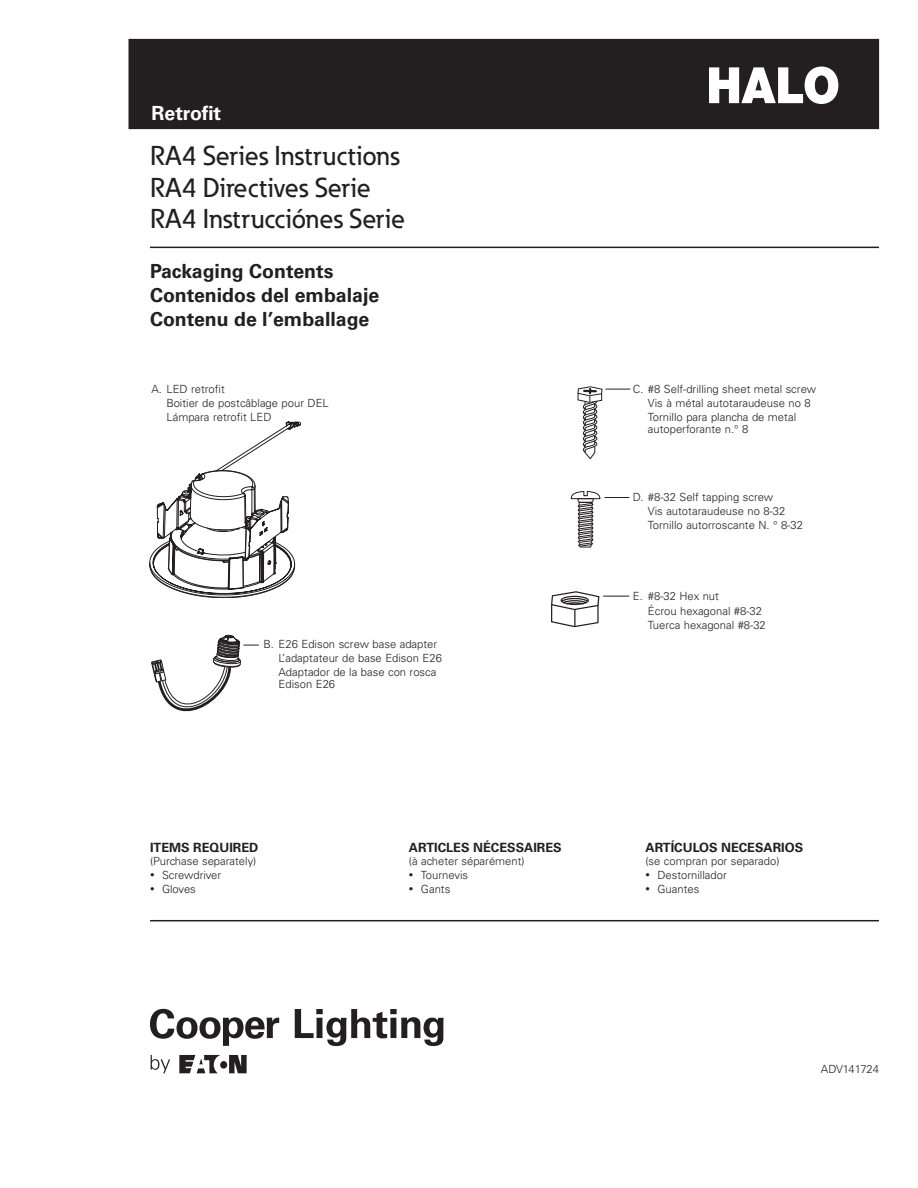
<style>
.page{position:relative;width:918px;height:1188px;background:#fff}
.page>*{position:absolute;margin:0;border:0;box-sizing:border-box;transform-origin:0 0}
.t1{font:500 27px/31.5px "Eaton";letter-spacing:.01em;color:#231f20}
.t2{font:700 19.5px/24px "Univers LT Std";color:#231f20}
.t3{font:700 19.5px "Univers LT Std";color:#fff}
.t4{font:700 12.75px "Univers LT Std";color:#231f20}
._02_Body__7_5_pt{font:300 11.25px/12px "Univers LT Std";color:#231f20}
.s1{font-size:9px}
</style>
<div class="page">
<svg style="left:179px;top:1055px;width:68px;height:18px"></svg>
<svg style="left:151px;top:1055px;width:19px;height:18px"></svg>
<svg style="left:295px;top:1009px;width:149px;height:37px"></svg>
<svg style="left:150px;top:1009px;width:129px;height:37px"></svg>
<div style="left:129px;top:39px;width:750px;height:90px;background:#231f20"></div>
<svg style="left:709px;top:67px;width:129px;height:37px"></svg>
<hr style="left:150px;top:920px;width:729px;height:1px;background:#231f20">
<hr style="left:150px;top:247px;width:729px;height:1px;background:#231f20">
<svg style="left:578px;top:386px;width:52px;height:73px"></svg>
<svg style="left:571px;top:491px;width:58px;height:56px"></svg>
<svg style="left:551px;top:591px;width:78px;height:36px"></svg>
<svg style="left:151px;top:635px;width:108px;height:77px"></svg>
<svg style="left:150px;top:422px;width:151px;height:176px"></svg>
<h2 class="t3" style="left:152px;top:101px;width:71px">Retrofit</h2>
<h1 class="t1" style="left:150px;top:140px;width:257px">RA4 Series Instructions<br>RA4 Directives Serie<br>RA4 Instrucciónes Serie</h1>
<h2 class="t2" style="left:150px;top:260px;width:231px">Packaging Contents<br>Contenidos del embalaje<br>Contenu de l’emballage</h2>
<p class="_02_Body__7_5_pt" style="left:151px;top:383px;width:75px">A. LED retrofit</p>
<p class="_02_Body__7_5_pt" style="left:166px;top:397px;width:164px">Boitier de postcâblage pour DEL</p>
<p class="_02_Body__7_5_pt" style="left:166px;top:411px;width:107px">Lámpara retrofit LED</p>
<p class="_02_Body__7_5_pt" style="left:264px;top:638px;width:175px">B. E26 Edison screw base adapter</p>
<p class="_02_Body__7_5_pt" style="left:279px;top:652px;width:165px">L’adaptateur de base Edison E26</p>
<p class="_02_Body__7_5_pt" style="left:279px;top:666px;width:159px">Adaptador de la base con rosca<br>Edison E26</p>
<p class="t4" style="left:150px;top:840px;width:110px">ITEMS REQUIRED</p>
<p class="_02_Body__7_5_pt" style="left:150px;top:855px;width:108px">(Purchase separately)</p>
<p class="_02_Body__7_5_pt" style="left:150px;top:869px;width:73px"><span class="s1">•</span> Screwdriver</p>
<p class="_02_Body__7_5_pt" style="left:150px;top:883px;width:47px"><span class="s1">•</span> Gloves</p>
<p class="t4" style="left:409px;top:840px;width:154px">ARTICLES NÉCESSAIRES</p>
<p class="_02_Body__7_5_pt" style="left:409px;top:855px;width:117px">(à acheter séparément)</p>
<p class="_02_Body__7_5_pt" style="left:409px;top:869px;width:61px"><span class="s1">•</span> Tournevis</p>
<p class="_02_Body__7_5_pt" style="left:409px;top:883px;width:43px"><span class="s1">•</span> Gants</p>
<p class="_02_Body__7_5_pt" style="left:633px;top:383px;width:185px">C. #8 Self-drilling sheet metal screw</p>
<p class="_02_Body__7_5_pt" style="left:648px;top:397px;width:164px">Vis à métal autotaraudeuse no 8</p>
<p class="_02_Body__7_5_pt" style="left:648px;top:411px;width:150px">Tornillo para plancha de metal autoperforante n.° 8</p>
<p class="_02_Body__7_5_pt" style="left:633px;top:491px;width:142px">D. #8-32 Self tapping screw</p>
<p class="_02_Body__7_5_pt" style="left:648px;top:505px;width:139px">Vis autotaraudeuse no 8-32</p>
<p class="_02_Body__7_5_pt" style="left:648px;top:520px;width:157px">Tornillo autorroscante N. ° 8-32</p>
<p class="_02_Body__7_5_pt" style="left:633px;top:590px;width:88px">E. #8-32 Hex nut</p>
<p class="_02_Body__7_5_pt" style="left:648px;top:605px;width:116px">Écrou hexagonal #8-32</p>
<p class="_02_Body__7_5_pt" style="left:648px;top:619px;width:119px">Tuerca hexagonal #8-32</p>
<p class="t4" style="left:645px;top:840px;width:159px">ARTÍCULOS NECESARIOS</p>
<p class="_02_Body__7_5_pt" style="left:645px;top:855px;width:136px">(se compran por separado)</p>
<p class="_02_Body__7_5_pt" style="left:645px;top:869px;width:83px"><span class="s1">•</span> Destornillador</p>
<p class="_02_Body__7_5_pt" style="left:645px;top:883px;width:55px"><span class="s1">•</span> Guantes</p>
<p class="_02_Body__7_5_pt" style="left:821px;top:1063px;width:60px">ADV141724</p>
</div>
